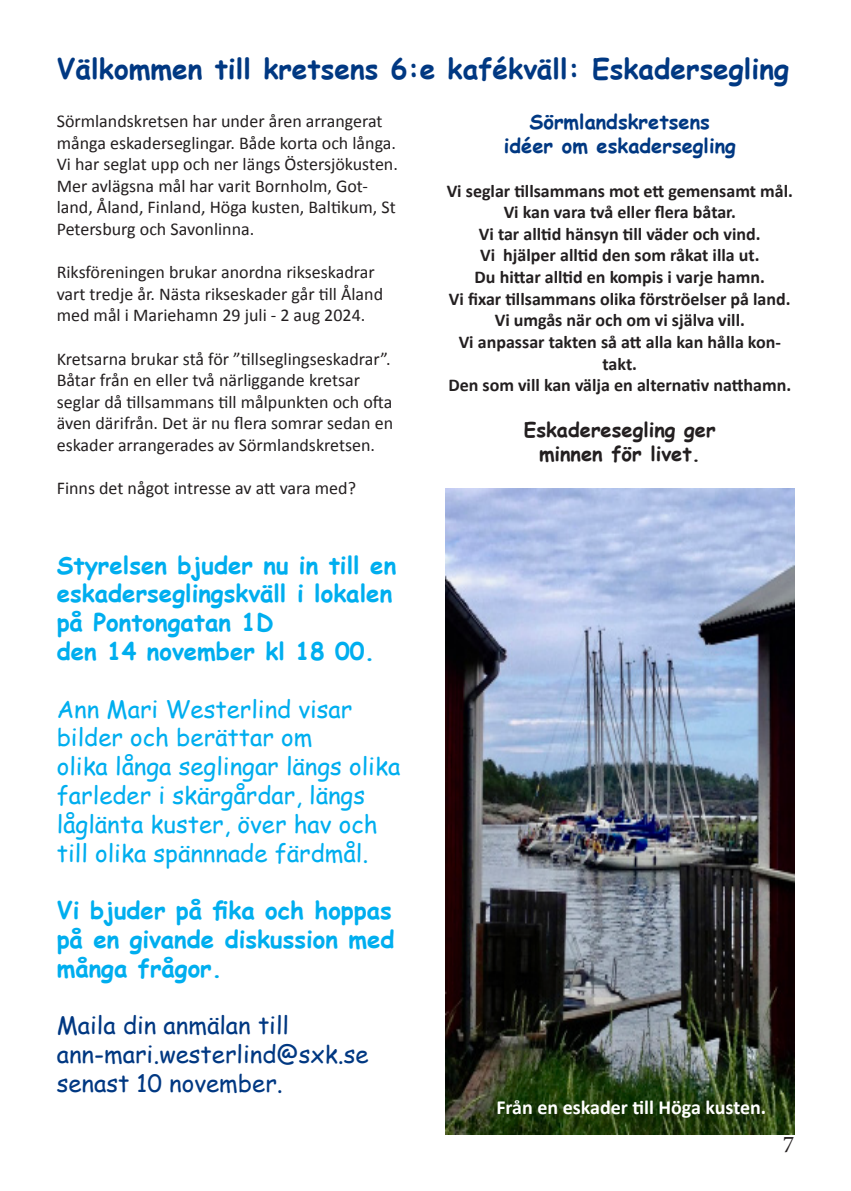
<style>
.page{position:relative;width:851px;height:1191px;background:#fff}
.page>*{position:absolute;margin:0;border:0;box-sizing:border-box;transform-origin:0 0}
.t1{font:700 28px "Comic Sans MS";color:#003882}
.t2{font:700 24px/28.8px "Comic Sans MS";color:#00aeef}
.t3{font:24px/28.8px "Comic Sans MS";color:#00aeef}
.t4{font:24px "Comic Sans MS";color:#003882}
.t5{font:24px "Minion Pro";color:#231f20}
.t6{font:700 20px "Comic Sans MS";color:#003882}
.t7{font:700 20px "Comic Sans MS";color:#231f20}
.t8{font:700 20px "Calibri";color:#fff}
.t9{font:18px/21.6px "Calibri";color:#231f20}
.t10{font:700 18px/21.6px "Calibri";color:#231f20;text-align:center}
</style>
<div class="page">
<img style="left:445px;top:489px;width:349px;height:645px">
<p class="t1" style="left:57px;top:48px;width:733px">Välkommen till kretsens 6:e kafékväll: Eskadersegling</p>
<p class="t9" style="left:57px;top:110px;width:341px">Sörmlandskretsen har under åren arrangerat många eskaderseglingar. Både korta och långa.</p>
<p class="t9" style="left:57px;top:153px;width:342px">Vi har seglat upp och ner längs Östersjökusten.</p>
<p class="t9" style="left:57px;top:175px;width:340px">Mer avlägsna mål har varit Bornholm, Got&shy;land, Åland, Finland, Höga kusten, Baltikum, St<br>Petersburg och Savonlinna.</p>
<p class="t9" style="left:57px;top:261px;width:328px">Riksföreningen brukar anordna rikseskadrar vart tredje år. Nästa rikseskader går till Åland med mål i Mariehamn 29 juli - 2 aug 2024.</p>
<p class="t9" style="left:57px;top:348px;width:335px">Kretsarna brukar stå för ”tillseglingseskadrar”.</p>
<p class="t9" style="left:57px;top:369px;width:338px">Båtar från en eller två närliggande kretsar seglar då tillsammans till målpunkten och ofta även därifrån. Det är nu flera somrar sedan en eskader arrangerades av Sörmlandskretsen.</p>
<p class="t9" style="left:57px;top:477px;width:301px">Finns det något intresse av att vara med?</p>
<p class="t2" style="left:57px;top:549px;width:341px">Styrelsen bjuder nu in till en eskaderseglingskväll i lokalen</p>
<p class="t2" style="left:57px;top:607px;width:218px">på Pontongatan 1D</p>
<p class="t2" style="left:57px;top:636px;width:319px">den 14 november kl 18 00.</p>
<p class="t3" style="left:57px;top:693px;width:297px">Ann Mari Westerlind visar bilder och berättar om</p>
<p class="t3" style="left:57px;top:751px;width:345px">olika långa seglingar längs olika farleder i skärgårdar, längs låglänta kuster, över hav och till olika spännnade färdmål.</p>
<p class="t2" style="left:57px;top:895px;width:339px">Vi bjuder på fika och hoppas på en givande diskussion med många frågor.</p>
<p class="t4" style="left:57px;top:1008px;width:234px">Maila din anmälan till</p>
<p class="t4" style="left:57px;top:1036px;width:313px">ann-mari.westerlind@sxk.se</p>
<p class="t4" style="left:57px;top:1065px;width:227px">senast 10 november.</p>
<p class="t6" style="left:529px;top:107px;width:182px">Sörmlandskretsens</p>
<p class="t6" style="left:503px;top:131px;width:233px">idéer om eskadersegling</p>
<p class="t10" style="left:446px;top:180px;width:348px">Vi seglar tillsammans mot ett gemensamt mål.</p>
<p class="t10" style="left:503px;top:201px;width:234px">Vi kan vara två eller flera båtar.</p>
<p class="t10" style="left:479px;top:223px;width:283px">Vi tar alltid hänsyn till väder och vind.</p>
<p class="t10" style="left:480px;top:245px;width:281px">Vi hjälper alltid den som råkat illa ut.</p>
<p class="t10" style="left:474px;top:266px;width:292px">Du hittar alltid en kompis i varje hamn.</p>
<p class="t10" style="left:449px;top:288px;width:343px">Vi fixar tillsammans olika förströelser på land.</p>
<p class="t10" style="left:494px;top:309px;width:252px">Vi umgås när och om vi själva vill.</p>
<p class="t10" style="left:458px;top:331px;width:324px">Vi anpassar takten så att alla kan hålla kon&shy;takt.</p>
<p class="t10" style="left:448px;top:374px;width:344px">Den som vill kan välja en alternativ natthamn.</p>
<p class="t7" style="left:524px;top:415px;width:193px">Eskaderesegling ger</p>
<p class="t7" style="left:539px;top:439px;width:163px">minnen för livet.</p>
<p class="t8" style="left:496px;top:1094px;width:271px">Från en eskader till Höga kusten.</p>
<h2 class="t5" style="left:782px;top:1128px;width:13px">7</h2>
</div>
